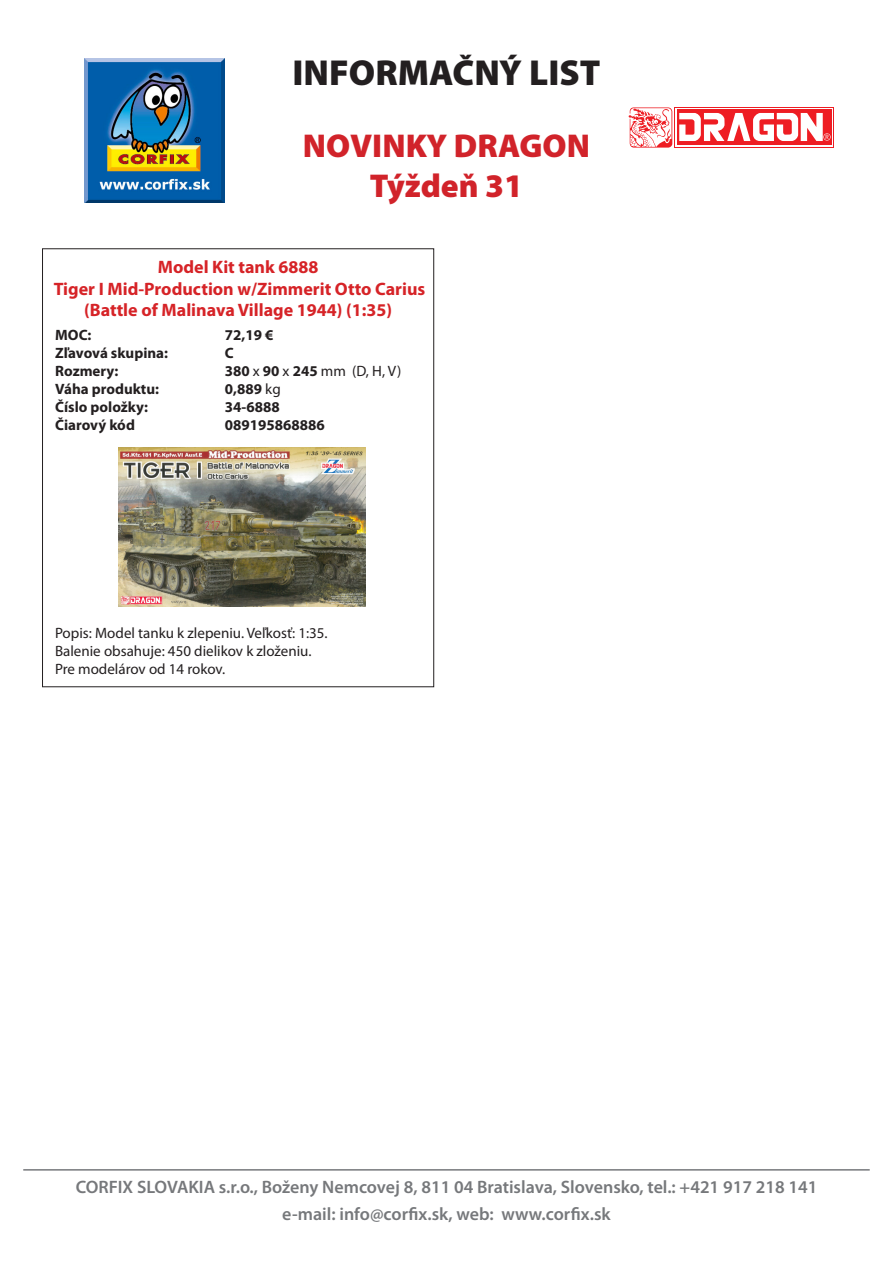
<style>
.page{position:relative;width:893px;height:1263px;background:#fff}
.page>*{position:absolute;margin:0;border:0;box-sizing:border-box;transform-origin:0 0}
.t1{font:900 36.3px "Myriad Pro";color:#231f20}
.t2{font:900 33.15px "Myriad Pro";color:#d1232a}
.t3{font:600 18px "Myriad Pro";color:#76787b}
.t4{font:700 18px/21.6px "Myriad Pro";color:#d62327;text-align:center}
.t5{font:15px/18px "Myriad Pro";color:#231f20}
.t6{font:700 15px/18px "Myriad Pro";color:#231f20}
.s1{font-weight:700}
.s2{font-weight:400}
</style>
<div class="page">
<div style="left:674px;top:107px;width:160px;height:40px;background:#ee1d23"></div>
<div style="left:675px;top:108px;width:158px;height:39px;background:linear-gradient(to bottom,#ee1d23,#ee1d23)"></div>
<div style="left:677px;top:110px;width:154px;height:35px;background:#ee1d23"></div>
<svg style="left:679px;top:113px;width:151px;height:28px"></svg>
<svg style="left:628px;top:107px;width:44px;height:41px"></svg>
<hr style="left:23px;top:1169px;width:847px;height:1px;background:#76787b">
<img style="left:118px;top:447px;width:248px;height:160px">
<img style="left:85px;top:58px;width:140px;height:145px">
<p class="t1" style="left:293px;top:52px;width:309px">INFORMAČNÝ LIST</p>
<p class="t2" style="left:303px;top:127px;width:289px">NOVINKY DRAGON</p>
<p class="t2" style="left:370px;top:167px;width:155px">Týždeň 31</p>
<p class="t4" style="left:54px;top:255px;width:373px">Model Kit tank 6888<br>Tiger I Mid-Production w/Zimmerit Otto Carius (Battle of Malinava Village 1944) (1:35)</p>
<p class="t6" style="left:55px;top:325px;width:114px">MOC:<br>Zľavová skupina:<br>Rozmery:</p>
<p class="t6" style="left:55px;top:379px;width:105px">Váha produktu:</p>
<p class="t6" style="left:55px;top:397px;width:94px">Číslo položky:</p>
<p class="t6" style="left:55px;top:415px;width:81px">Čiarový kód</p>
<p class="t6" style="left:225px;top:325px;width:50px">72,19 €</p>
<p class="t5" style="left:225px;top:343px;width:178px"><span class="s1">C<br>380</span> x <span class="s1">90</span> x <span class="s1">245</span> mm (D, H, V)</p>
<p class="t6" style="left:225px;top:379px;width:57px">0,889 <span class="s2">kg</span></p>
<p class="t6" style="left:225px;top:397px;width:56px">34-6888</p>
<p class="t6" style="left:225px;top:415px;width:101px">089195868886</p>
<p class="t5" style="left:55px;top:624px;width:274px">Popis: Model tanku k zlepeniu. Veľkosť: 1:35.</p>
<p class="t5" style="left:55px;top:642px;width:258px">Balenie obsahuje: 450 dielikov k zloženiu.</p>
<p class="t5" style="left:55px;top:660px;width:172px">Pre modelárov od 14 rokov.</p>
<p class="t3" style="left:76px;top:1176px;width:743px">CORFIX SLOVAKIA s.r.o., Boženy Nemcovej 8, 811 04 Bratislava, Slovensko, tel.: +421 917 218 141</p>
<p class="t3" style="left:282px;top:1203px;width:330px">e-mail: info@corfix.sk, web: www.corfix.sk</p>
</div>
